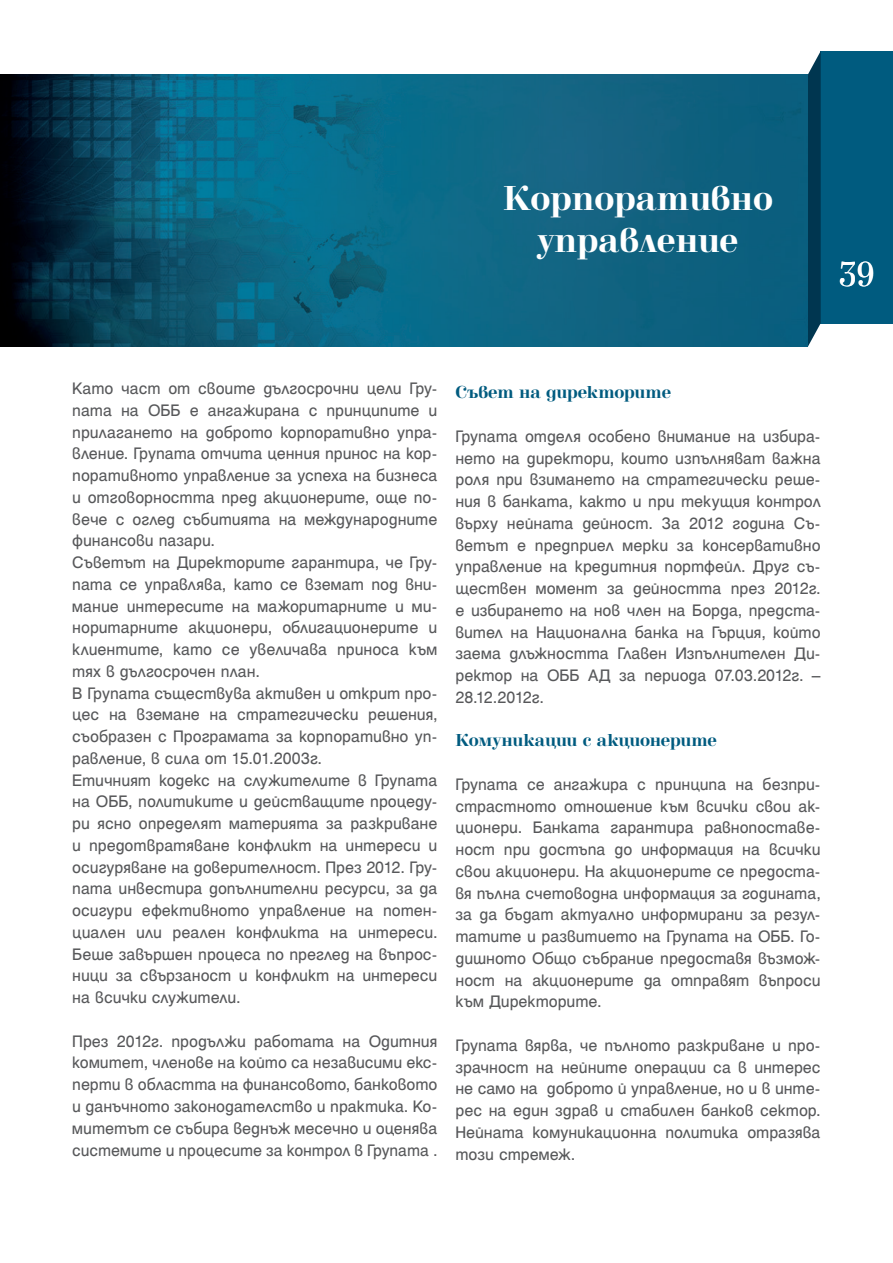
<style>
.page{position:relative;width:893px;height:1263px;background:#fff}
.page>*{position:absolute;margin:0;border:0;box-sizing:border-box;transform-origin:0 0}
.t1{font:700 36px/42px "Elfin CYR";color:#fff;text-align:center}
.t2{font:36px "Elfin CYR";color:#fff}
.t3{font:18px/21.8px "Helen Bg";letter-spacing:-.005em;color:#57585a;text-align:justify}
.t4{font:700 18px "Elfin CYR";letter-spacing:-.005em;color:#005b7f}
</style>
<div class="page">
<div style="left:821px;top:51px;width:72px;height:272px;background:#005b7f"></div>
<svg style="left:808px;top:51px;width:13px;height:296px;background:#14465e"></svg>
<img style="left:0;top:74px;width:808px;height:273px">
<h1 class="t1" style="left:503px;top:178px;width:271px">Корпоративно управление</h1>
<h1 class="t2" style="left:839px;top:255px;width:37px">39</h1>
<p class="t3" style="left:72px;top:378px;width:367px;text-align:left">Като част от своите дългосрочни цели Гру&shy;пата на ОББ е ангажирана с принципите и прилагането на доброто корпоративно упра&shy;вление. Групата отчита ценния принос на кор&shy;поративното управление за успеха на бизнеса и отговорността пред акционерите, още по&shy;вече с оглед събитията на международните финансови пазари.<br>Съветът на Директорите гарантира, че Гру&shy;пата се управлява, като се вземат под вни&shy;мание интересите на мажоритарните и ми&shy;норитарните акционери, облигационерите и клиентите, като се увеличава приноса към тях в дългосрочен план.<br>В Групата съществува активен и открит про&shy;цес на вземане на стратегически решения, съобразен с Програмата за корпоративно уп&shy;равление, в сила от 15.01.2003г.<br>Етичният кодекс на служителите в Групата на ОББ, политиките и действащите процеду&shy;ри ясно определят материята за разкриване и предотвратяване конфликт на интереси и осигуряване на доверителност. През 2012. Гру&shy;пата инвестира допълнителни ресурси, за да осигури ефективното управление на потен&shy;циален или реален конфликта на интереси.<br>Беше завършен процеса по преглед на въпрос&shy;ници за свързаност и конфликт на интереси на всички служители.</p>
<p class="t3" style="left:72px;top:1030px;width:367px">През 2012г. продължи работата на Одитния комитет, членове на който са независими екс&shy;перти в областта на финансовото, банковото и данъчното законодателство и практика. Ко&shy;митетът се събира веднъж месечно и оценява системите и процесите за контрол в Групата .</p>
<p class="t4" style="left:455px;top:383px;width:217px">Съвет на директорите</p>
<p class="t3" style="left:455px;top:425px;width:367px">Групата отделя особено внимание на избира&shy;нето на директори, които изпълняват важна роля при взимането на стратегически реше&shy;ния в банката, както и при текущия контрол върху нейната дейност. За 2012 година Съ&shy;ветът е предприел мерки за консервативно управление на кредитния портфейл. Друг съ&shy;ществен момент за дейността през 2012г. е избирането на нов член на Борда, предста&shy;вител на Национална банка на Гърция, който заема длъжността Главен Изпълнителен Ди&shy;ректор на ОББ АД за периода 07.03.2012г. – 28.12.2012г.</p>
<p class="t4" style="left:455px;top:731px;width:263px">Комуникации с акционерите</p>
<p class="t3" style="left:455px;top:773px;width:367px">Групата се ангажира с принципа на безпри&shy;страстното отношение към всички свои ак&shy;ционери. Банката гарантира равнопоставе&shy;ност при достъпа до информация на всички свои акционери. На акционерите се предоста&shy;вя пълна счетоводна информация за годината, за да бъдат актуално информирани за резул&shy;татите и развитието на Групата на ОББ. Го&shy;дишното Общо събрание предоставя възмож&shy;ност на акционерите да отправят въпроси към Директорите.</p>
<p class="t3" style="left:455px;top:1034px;width:367px">Групата вярва, че пълното разкриване и про&shy;зрачност на нейните операции са в интерес не само на доброто й управление, но и в инте&shy;рес на един здрав и стабилен банков сектор.<br>Нейната комуникационна политика отразява този стремеж.</p>
</div>
